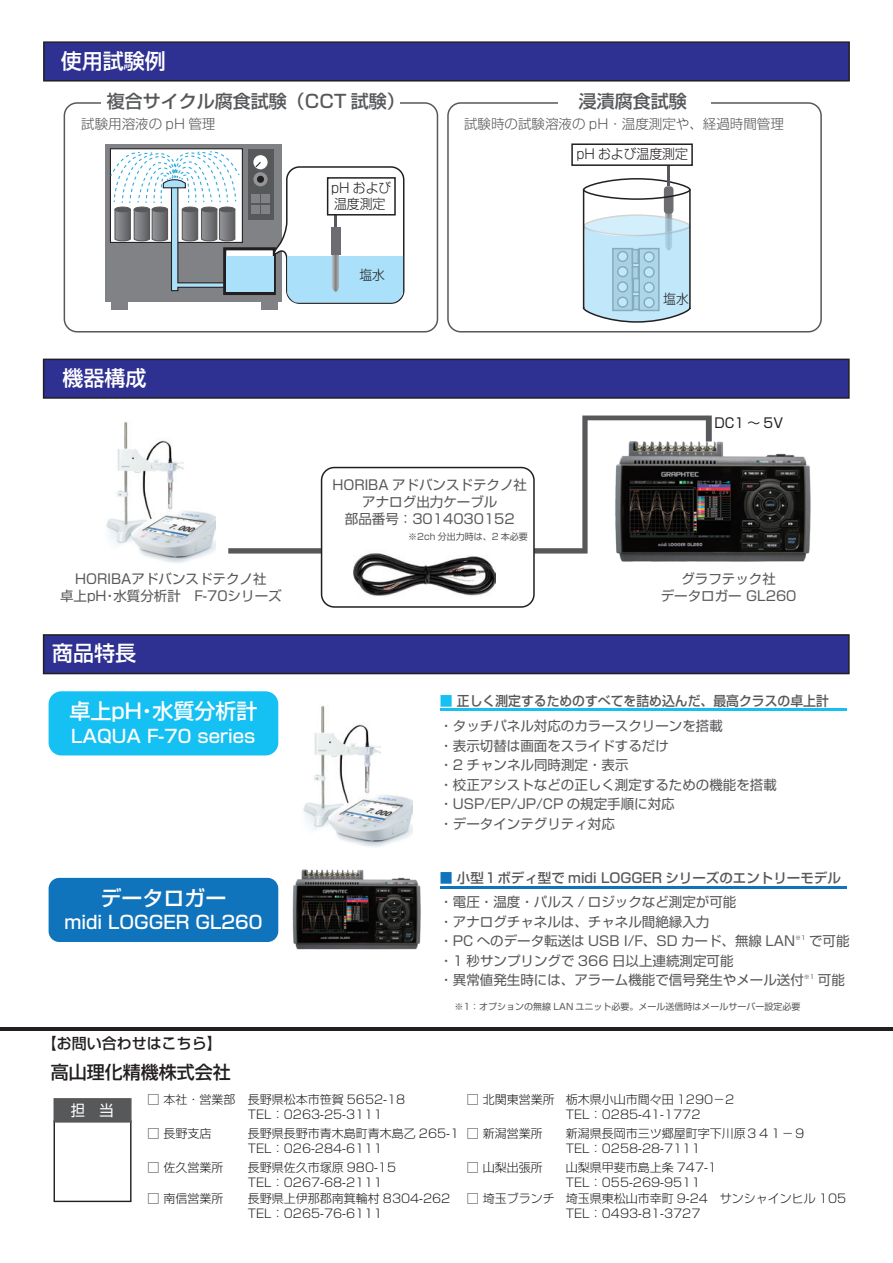
<style>
.page{position:relative;width:893px;height:1263px;background:#fff}
.page>*{position:absolute;margin:0;border:0;box-sizing:border-box;transform-origin:0 0}
.t1{font:500 21px "Shin Go Pro";color:#fff}
.t2{font:500 18px "Shin Go Pro";color:#fff}
.t3{font:500 18px "Shin Go Pro";color:#57585a}
.t4{font:500 18px "Shin Go Pro";color:#231f20}
.t5{font:500 15px "Shin Go Pro";color:#231f20}
.t6{font:15px "Shin Go Pro";color:#fff;scale:.95 1}
.t7{font:13.5px/19.5px "Shin Go Pro";color:#57585a;text-align:center}
.t8{font:300 13.5px "Shin Go Pro";color:#57585a}
.t9{font:500 13.5px "Shin Go Pro";color:#57585a}
.t10{font:500 13.5px "Shin Go Pro";color:#57585a;scale:.95 1}
.t11{font:300 13.5px/16.8px "Shin Go Pro";color:#231f20;scale:.95 1}
.t12{font:13.5px "Shin Go Pro";color:#231f20;scale:.95 1}
.t13{font:300 12px/15px "Shin Go Pro";color:#231f20}
.t14{font:9px "Shin Go Pro";color:#57585a}
.t15{font:6px "Shin Go Pro";color:#57585a}
.s1{color:#15c0f2}
.s2{color:#1074bc}
</style>
<div class="page">
<hr style="left:0;top:1027px;width:893px;height:4px;background:#231f20">
<div style="left:54px;top:1120px;width:78px;height:82px;border:1px solid #231f20"></div>
<div style="left:54px;top:1098px;width:78px;height:24px;background:#57585a;border:2px solid #57585a"></div>
<img style="left:106px;top:422px;width:110px;height:141px">
<img style="left:303px;top:706px;width:110px;height:141px">
<div style="left:447px;top:102px;width:375px;height:230px;border:2px solid #57585a;border-radius:13px"></div>
<div style="left:558px;top:88px;width:153px;height:27px;background:#fff"></div>
<div style="left:43px;top:359px;width:807px;height:40px;background:#2e3092;border:2px solid #231f20"></div>
<div style="left:43px;top:41px;width:807px;height:41px;background:#2e3092;border:2px solid #231f20"></div>
<img style="left:617px;top:441px;width:194px;height:121px">
<div style="left:105px;top:144px;width:177px;height:157px;background:#808285"></div>
<div style="left:248px;top:149px;width:25px;height:71px;background:#57585a"></div>
<div style="left:253px;top:155px;width:15px;height:14px;background:#fff;border-radius:50%"></div>
<svg style="left:253px;top:172px;width:15px;height:14px"></svg>
<div style="left:257px;top:176px;width:7px;height:7px;background:#231f20;border-radius:50%"></div>
<div style="left:251px;top:194px;width:8px;height:9px;background:#808285"></div>
<div style="left:262px;top:194px;width:8px;height:9px;background:#808285"></div>
<div style="left:251px;top:206px;width:8px;height:8px;background:#808285"></div>
<div style="left:262px;top:206px;width:8px;height:8px;background:#808285"></div>
<svg style="left:254px;top:162px;width:7px;height:6px"></svg>
<div style="left:110px;top:148px;width:133px;height:95px;background:#fff;border:1px solid #231f20"></div>
<div style="left:223px;top:247px;width:53px;height:48px;background:#fff;border:3px solid #231f20"></div>
<div style="left:226px;top:256px;width:47px;height:36px;background:#aae0f9"></div>
<svg style="left:109px;top:151px;width:132px;height:141px"></svg>
<div style="left:112px;top:300px;width:16px;height:10px;background:#808285"></div>
<div style="left:261px;top:300px;width:17px;height:10px;background:#808285"></div>
<div style="left:664px;top:186px;width:9px;height:28px;background:#6c6d70;border-radius:4px"></div>
<svg style="left:582px;top:188px;width:109px;height:135px"></svg>
<div style="left:583px;top:178px;width:108px;height:22px;border:2px solid #231f20;border-radius:50%"></div>
<hr style="left:667px;top:166px;width:3px;height:20px;background:#57585a">
<div style="left:64px;top:102px;width:374px;height:230px;border:2px solid #57585a;border-radius:13px"></div>
<div style="left:102px;top:88px;width:298px;height:27px;background:#fff"></div>
<svg style="left:228px;top:415px;width:484px;height:138px"></svg>
<div style="left:43px;top:634px;width:807px;height:40px;background:#2e3092;border:2px solid #231f20"></div>
<img style="left:292px;top:869px;width:129px;height:81px">
<div style="left:49px;top:691px;width:229px;height:64px;background:#15c0f2;border-radius:13px"></div>
<div style="left:49px;top:878px;width:229px;height:64px;background:#1074bc;border-radius:11px"></div>
<hr style="left:440px;top:708px;width:406px;height:3px;background:#15c0f2">
<hr style="left:440px;top:887px;width:406px;height:2px;background:#1074bc">
<div style="left:322px;top:467px;width:212px;height:140px;background:#fff;border-radius:13px"></div>
<div style="left:321px;top:467px;width:214px;height:141px;border:2px solid #231f20;border-radius:13px"></div>
<div style="left:571px;top:143px;width:122px;height:23px;border:2px solid #231f20"></div>
<svg style="left:271px;top:165px;width:134px;height:139px"></svg>
<div style="left:331px;top:227px;width:9px;height:28px;background:#6c6d70"></div>
<div style="left:327px;top:177px;width:69px;height:39px;background:#fff;border:2px solid #231f20"></div>
<img style="left:353px;top:553px;width:142px;height:43px">
<h1 class="t1" style="left:61px;top:43px;width:106px">使用試験例</h1>
<h2 class="t3" style="left:107px;top:87px;width:300px">複合サイクル腐食試験（CCT 試験）</h2>
<p class="t8" style="left:81px;top:113px;width:136px">試験用溶液の pH 管理</p>
<h1 class="t1" style="left:63px;top:361px;width:85px">機器構成</h1>
<p class="t11" style="left:331px;top:177px;width:65px">pH および温度測定</p>
<p class="t11" style="left:359px;top:265px;width:29px">塩水</p>
<h2 class="t3" style="left:579px;top:87px;width:109px">浸漬腐食試験</h2>
<p class="t8" style="left:464px;top:113px;width:321px">試験時の試験溶液の pH・温度測定や、経過時間管理</p>
<p class="t11" style="left:576px;top:144px;width:119px">pH および温度測定</p>
<p class="t11" style="left:663px;top:289px;width:29px">塩水</p>
<p class="t12" style="left:714px;top:412px;width:74px">DC1 ～ 5V</p>
<p class="t7" style="left:332px;top:475px;width:196px;line-height:16.8px">HORIBA アドバンスドテクノ社アナログ出力ケーブル<br>部品番号：3014030152</p>
<p class="t14" style="left:408px;top:529px;width:121px">※2ch 分出力時は、2 本必要</p>
<p class="t7" style="left:60px;top:569px;width:223px;line-height:16.8px">HORIBAアドバンスドテクノ社<br>卓上pH・水質分析計　F-70シリーズ</p>
<p class="t7" style="left:661px;top:569px;width:137px;line-height:16.8px">グラフテック社<br>データロガー GL260</p>
<h1 class="t1" style="left:52px;top:636px;width:85px">商品特長</h1>
<h1 class="t1" style="left:70px;top:694px;width:189px">卓上pH・水質分析計</h1>
<h2 class="t2" style="left:71px;top:721px;width:186px">LAQUA F-70 series</h2>
<h1 class="t1" style="left:100px;top:880px;width:127px">データロガー</h1>
<h2 class="t2" style="left:64px;top:907px;width:199px">midi LOGGER GL260</h2>
<p class="t10" style="left:440px;top:689px;width:411px"><span class="s1">■</span> 正しく測定するためのすべてを詰め込んだ、最高クラスの卓上計</p>
<p class="t7" style="left:439px;top:714px;width:339px;text-align:left">・タッチパネル対応のカラースクリーンを搭載<br>・表示切替は画面をスライドするだけ<br>・2 チャンネル同時測定・表示<br>・校正アシストなどの正しく測定するための機能を搭載・USP/EP/JP/CP の規定手順に対応<br>・データインテグリティ対応</p>
<p class="t9" style="left:440px;top:866px;width:403px"><span class="s2">■</span> 小型１ボディ型で midi LOGGER シリーズのエントリーモデル</p>
<p class="t7" style="left:439px;top:891px;width:357px;text-align:left">・電圧・温度・パルス / ロジックなど測定が可能<br>・アナログチャネルは、チャネル間絶縁入力<br>・PC へのデータ転送は USB I/F、SD カード、無線 LAN</p>
<p class="t15" style="left:795px;top:933px;width:12px">※1</p>
<p class="t7" style="left:809px;top:930px;width:42px">で可能</p>
<p class="t7" style="left:439px;top:949px;width:366px;text-align:left">・1 秒サンプリングで 366 日以上連続測定可能<br>・異常値発生時には、アラーム機能で信号発生やメール送付</p>
<p class="t15" style="left:804px;top:972px;width:12px">※1</p>
<p class="t7" style="left:818px;top:969px;width:28px">可能</p>
<p class="t14" style="left:445px;top:999px;width:357px">　※1：オプションの無線 LAN ユニット必要。メール送信時はメールサーバー設定必要</p>
<p class="t5" style="left:42px;top:1031px;width:181px">【お問い合わせはこちら】</p>
<h2 class="t4" style="left:51px;top:1057px;width:181px">高山理化精機株式会社</h2>
<p class="t13" style="left:248px;top:1090px;width:159px;text-indent:-100px">□ 本社・営業部 長野県松本市笹賀 5652-18<br>TEL：0263-25-3111</p>
<p class="t13" style="left:147px;top:1125px;width:65px">□ 長野支店</p>
<p class="t13" style="left:248px;top:1125px;width:213px">長野県長野市青木島町青木島乙 265-1<br>TEL：026-284-6111　</p>
<p class="t13" style="left:147px;top:1158px;width:77px">□ 佐久営業所</p>
<p class="t13" style="left:248px;top:1158px;width:150px">長野県佐久市塚原 980-15<br>TEL：0267-68-2111</p>
<p class="t13" style="left:147px;top:1190px;width:77px">□ 南信営業所</p>
<p class="t13" style="left:248px;top:1190px;width:204px">長野県上伊那郡南箕輪村 8304-262<br>TEL：0265-76-6111</p>
<p class="t6" style="left:71px;top:1098px;width:47px">担　当</p>
<p class="t13" style="left:566px;top:1090px;width:170px;text-indent:-99px">□ 北関東営業所 栃木県小山市間々田 1290－2<br>TEL：0285-41-1772</p>
<p class="t13" style="left:467px;top:1125px;width:77px">□ 新潟営業所</p>
<p class="t13" style="left:566px;top:1125px;width:241px">新潟県長岡市三ツ郷屋町字下川原３４１－９<br>TEL：0258-28-7111</p>
<p class="t13" style="left:467px;top:1158px;width:77px">□ 山梨出張所</p>
<p class="t13" style="left:566px;top:1158px;width:153px">山梨県甲斐市島上条 747-1<br>TEL：055-269-9511</p>
<p class="t13" style="left:566px;top:1190px;width:282px;text-indent:-99px">□ 埼玉ブランチ 埼玉県東松山市幸町 9-24　サンシャインヒル 105<br>TEL：0493-81-3727</p>
</div>
